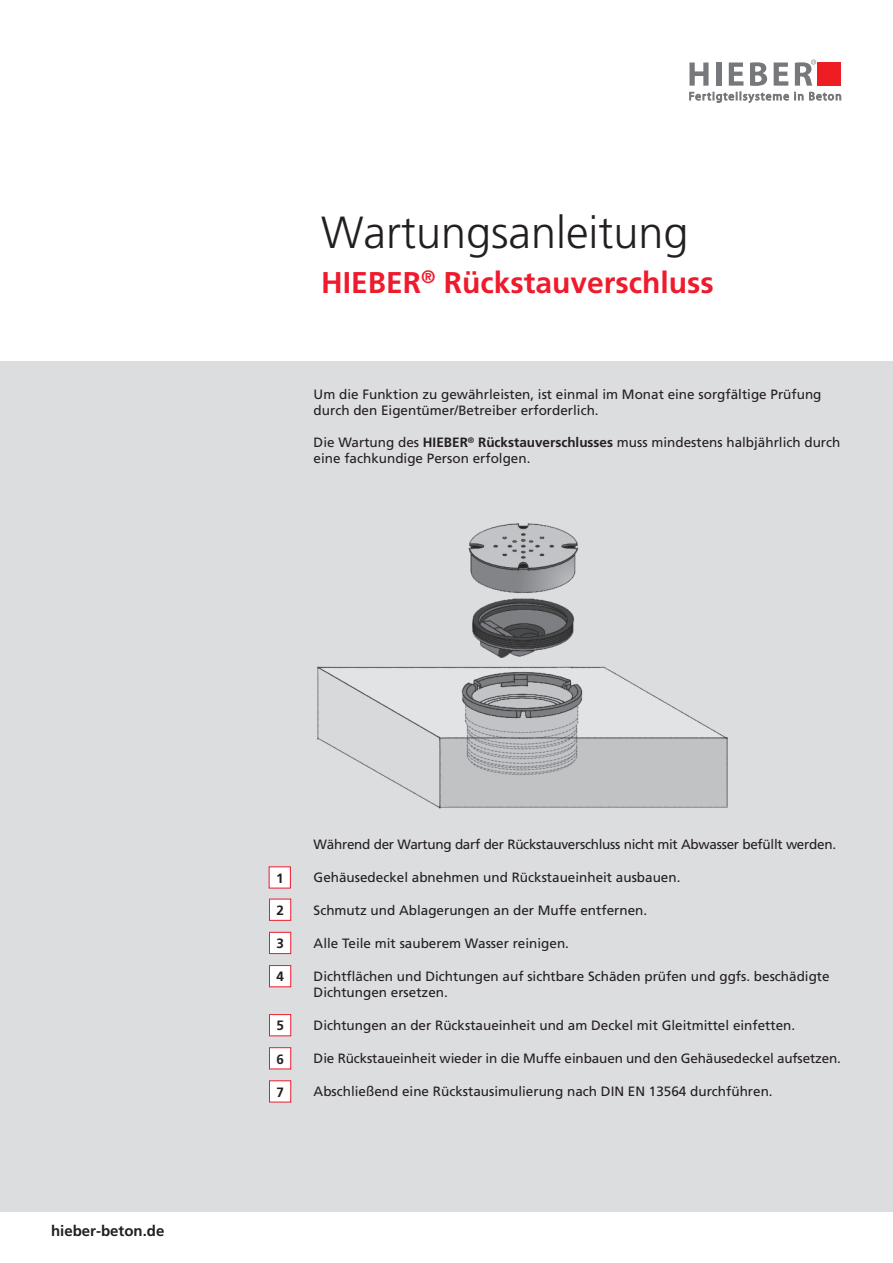
<style>
.page{position:relative;width:893px;height:1263px;background:#fff}
.page>*{position:absolute;margin:0;border:0;box-sizing:border-box;transform-origin:0 0}
.t1{font:300 45px "Frutiger";color:#231f20}
.t2{font:700 30px "Frutiger";color:#ee1b2d}
.t3{font:700 15px "Frutiger";color:#231f20}
.t4{font:13.5px/16.2px "Frutiger";color:#231f20}
.t5{font:13.5px "Frutiger";letter-spacing:-.02em;color:#231f20}
.t6{font:700 13.5px "Frutiger";color:#231f20}
.s1{font-weight:700}
</style>
<div class="page">
<div style="left:0;top:361px;width:893px;height:851px;background:#dcdddf"></div>
<img style="left:317px;top:523px;width:411px;height:286px">
<div style="left:269px;top:866px;width:22px;height:22px;background:#fff"></div>
<div style="left:269px;top:899px;width:22px;height:22px;background:#fff;border:1px solid #ee1b2d"></div>
<div style="left:269px;top:932px;width:22px;height:22px;background:#fff;border:1px solid #ee1b2d"></div>
<div style="left:269px;top:965px;width:22px;height:22px;background:#fff;border:1px solid #ee1b2d"></div>
<div style="left:269px;top:1014px;width:22px;height:22px;background:#fff;border:1px solid #ee1b2d"></div>
<div style="left:269px;top:1047px;width:22px;height:22px;background:#fff;border:1px solid #ee1b2d"></div>
<div style="left:269px;top:1080px;width:22px;height:22px;background:#fff;border:1px solid #ee1b2d"></div>
<svg style="left:689px;top:63px;width:20px;height:23px"></svg>
<div style="left:716px;top:63px;width:5px;height:23px;background:#76787b"></div>
<svg style="left:729px;top:63px;width:14px;height:23px"></svg>
<svg style="left:750px;top:62px;width:17px;height:24px"></svg>
<svg style="left:774px;top:63px;width:14px;height:23px"></svg>
<svg style="left:689px;top:92px;width:114px;height:11px"></svg>
<svg style="left:809px;top:92px;width:32px;height:9px"></svg>
<div style="left:818px;top:62px;width:23px;height:24px;background:#ee1d23"></div>
<svg style="left:795px;top:60px;width:21px;height:26px"></svg>
<h1 class="t1" style="left:321px;top:207px;width:369px">Wartungsanleitung</h1>
<h2 class="t2" style="left:321px;top:265px;width:394px">HIEBER<sup>®</sup> Rückstauverschluss</h2>
<p class="t4" style="left:314px;top:386px;width:509px">Um die Funktion zu gewährleisten, ist einmal im Monat eine sorgfältige Prüfung durch den Eigentümer/Betreiber erforderlich.</p>
<p class="t4" style="left:314px;top:434px;width:528px">Die Wartung des <span class="s1">HIEBER</span><sup>®</sup> <span class="s1">Rückstauverschlusses</span> muss mindestens halbjährlich durch eine fachkundige Person erfolgen.</p>
<p class="t3" style="left:51px;top:1222px;width:115px">hieber-beton.de</p>
<p class="t6" style="left:276px;top:870px;width:9px">1</p>
<p class="t6" style="left:276px;top:902px;width:9px">2</p>
<p class="t6" style="left:276px;top:935px;width:9px">3</p>
<p class="t6" style="left:276px;top:969px;width:9px">4</p>
<p class="t6" style="left:276px;top:1018px;width:9px">5</p>
<p class="t6" style="left:276px;top:1051px;width:9px">6</p>
<p class="t6" style="left:276px;top:1084px;width:9px">7</p>
<p class="t5" style="left:314px;top:836px;width:524px">Während der Wartung darf der Rückstauverschluss nicht mit Abwasser befüllt werden.</p>
<p class="t4" style="left:314px;top:869px;width:368px">Gehäusedeckel abnehmen und Rückstaueinheit ausbauen.</p>
<p class="t4" style="left:314px;top:902px;width:335px">Schmutz und Ablagerungen an der Muffe entfernen.</p>
<p class="t4" style="left:314px;top:935px;width:257px">Alle Teile mit sauberem Wasser reinigen.</p>
<p class="t4" style="left:314px;top:968px;width:518px">Dichtflächen und Dichtungen auf sichtbare Schäden prüfen und ggfs. beschädigte<br>Dichtungen ersetzen.</p>
<p class="t4" style="left:314px;top:1017px;width:483px">Dichtungen an der Rückstaueinheit und am Deckel mit Gleitmittel einfetten.</p>
<p class="t4" style="left:314px;top:1050px;width:529px">Die Rückstaueinheit wieder in die Muffe einbauen und den Gehäusedeckel aufsetzen.</p>
<p class="t4" style="left:314px;top:1083px;width:461px">Abschließend eine Rückstausimulierung nach DIN EN 13564 durchführen.</p>
</div>
